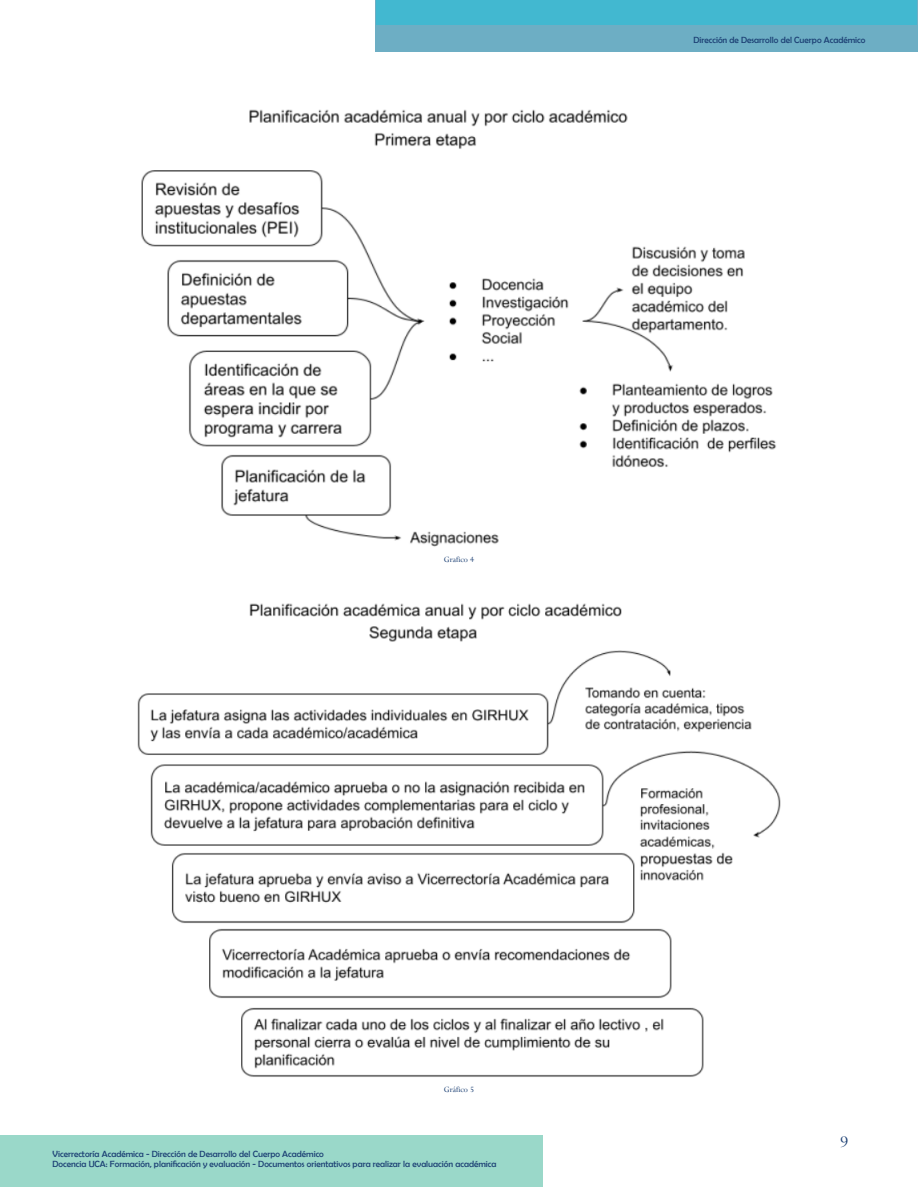
<style>
.page{position:relative;width:918px;height:1188px;background:#fff}
.page>*{position:absolute;margin:0;border:0;box-sizing:border-box;transform-origin:0 0}
.t1{font:18px "Perpetua";color:#1c4074}
.t2{font:9px/10.8px "Berlin Sans FB";color:#1c4074}
.t3{font:9px "Perpetua";color:#1c4074}
</style>
<div class="page">
<div style="left:0;top:1136px;width:542px;height:51px;background:#9ad8c9"></div>
<div style="left:376px;top:0;width:542px;height:52px;background:#6daec4"></div>
<div style="left:376px;top:1px;width:541px;height:24px;background:#42b8d0"></div>
<img style="left:141px;top:109px;width:635px;height:438px">
<img style="left:137px;top:603px;width:644px;height:474px">
<p class="t3" style="left:444px;top:554px;width:32px">Grafico 4</p>
<p class="t2" style="left:693px;top:34px;width:174px">Dirección de Desarrollo del Cuerpo Académico</p>
<p class="t3" style="left:444px;top:1083px;width:32px">Gráfico 5</p>
<p class="t2" style="left:52px;top:1148px;width:445px">Vicerrectoría Académica - Dirección de Desarrollo del Cuerpo Académico<br>Docencia UCA: Formación, planificación y evaluación - Documentos orientativos para realizar la evaluación académica</p>
<h1 class="t1" style="left:840px;top:1130px;width:10px">9</h1>
</div>
